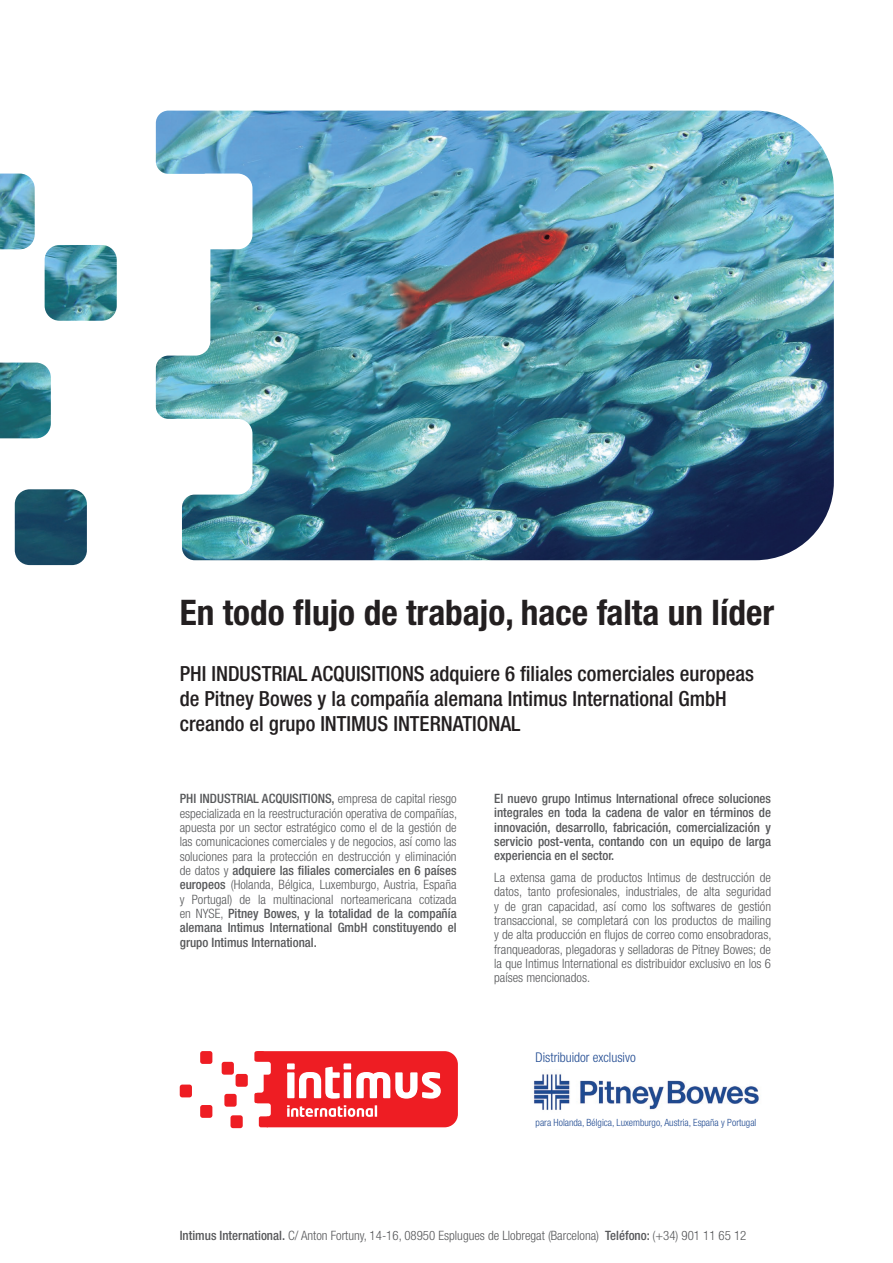
<style>
.page{position:relative;width:893px;height:1263px;background:#fff}
.page>*{position:absolute;margin:0;border:0;box-sizing:border-box;transform-origin:0 0}
.t1{font:700 condensed 35.25px "Helvetica Neue";color:#231f20}
.t2{font:500 condensed 20.85px/25px "Helvetica Neue";color:#231f20}
.t3{font:300 condensed 13.35px "Helvetica Neue";color:#204a91}
.t4{font:300 condensed 12.9px/14.2px "Helvetica Neue";color:#57585a;text-align:justify}
.t5{font:500 condensed 12.9px/14.2px "Helvetica Neue";color:#57585a;text-align:justify}
.t6{font:300 condensed 9.9px "Helvetica Neue";color:#204a91}
.s1{font-weight:500}
</style>
<div class="page">
<div style="left:200px;top:1051px;width:12px;height:13px;background:#ee1d23;border-radius:3px"></div>
<div style="left:200px;top:1105px;width:12px;height:13px;background:#ee1d23;border-radius:3px"></div>
<div style="left:180px;top:1084px;width:12px;height:13px;background:#ee1d23;border-radius:3px"></div>
<div style="left:224px;top:1094px;width:13px;height:13px;background:#ee1d23;border-radius:3px"></div>
<div style="left:230px;top:1115px;width:13px;height:13px;background:#ee1d23;border-radius:3px"></div>
<div style="left:236px;top:1074px;width:12px;height:13px;background:#ee1d23;border-radius:3px"></div>
<div style="left:222px;top:1062px;width:12px;height:13px;background:#ee1d23;border-radius:3px"></div>
<svg style="left:254px;top:1051px;width:204px;height:76px"></svg>
<img style="left:533px;top:1073px;width:226px;height:37px">
<img style="left:0;top:111px;width:834px;height:454px">
<h1 class="t1" style="left:180px;top:591px;width:596px">En todo flujo de trabajo, hace falta un líder</h1>
<h2 class="t2" style="left:180px;top:661px;width:576px">PHI INDUSTRIAL ACQUISITIONS adquiere 6 filiales comerciales europeas de Pitney Bowes y la compañía alemana Intimus International GmbH creando el grupo INTIMUS INTERNATIONAL</h2>
<p class="t4" style="left:180px;top:791px;width:279px"><span class="s1">PHI INDUSTRIAL ACQUISITIONS,</span> empresa de capital riesgo especializada en la reestructuración operativa de compañías, apuesta por un sector estratégico como el de la gestión de las comunicaciones comerciales y de negocios, así como las soluciones para la protección en destrucción y eliminación de datos y <span class="s1">adquiere las filiales comerciales en 6 países europeos</span> (Holanda, Bélgica, Luxemburgo, Austria, España y Portugal) de la multinacional norteamericana cotizada en NYSE, <span class="s1">Pitney Bowes, y la totalidad de la compañía alemana Intimus International GmbH constituyendo el grupo Intimus International.</span></p>
<p class="t5" style="left:494px;top:791px;width:278px">El nuevo grupo Intimus International ofrece soluciones integrales en toda la cadena de valor en términos de innovación, desarrollo, fabricación, comercialización y servicio post-venta, contando con un equipo de larga experiencia en el sector.</p>
<p class="t4" style="left:494px;top:870px;width:279px">La extensa gama de productos Intimus de destrucción de datos, tanto profesionales, industriales, de alta seguridad y de gran capacidad, así como los softwares de gestión transaccional, se completará con los productos de mailing y de alta producción en flujos de correo como ensobradoras, franqueadoras, plegadoras y selladoras de Pitney Bowes; de la que Intimus International es distribuidor exclusivo en los 6 países mencionados.</p>
<p class="t3" style="left:536px;top:1049px;width:102px">Distribuidor exclusivo</p>
<p class="t6" style="left:536px;top:1117px;width:222px">para Holanda, Bélgica, Luxemburgo, Austria, España y Portugal</p>
<p class="t4" style="left:180px;top:1228px;width:568px"><span class="s1">Intimus International.</span> C/ Anton Fortuny, 14-16, 08950 Esplugues de Llobregat (Barcelona) <span class="s1">Teléfono:</span> (+34) 901 11 65 12</p>
</div>
